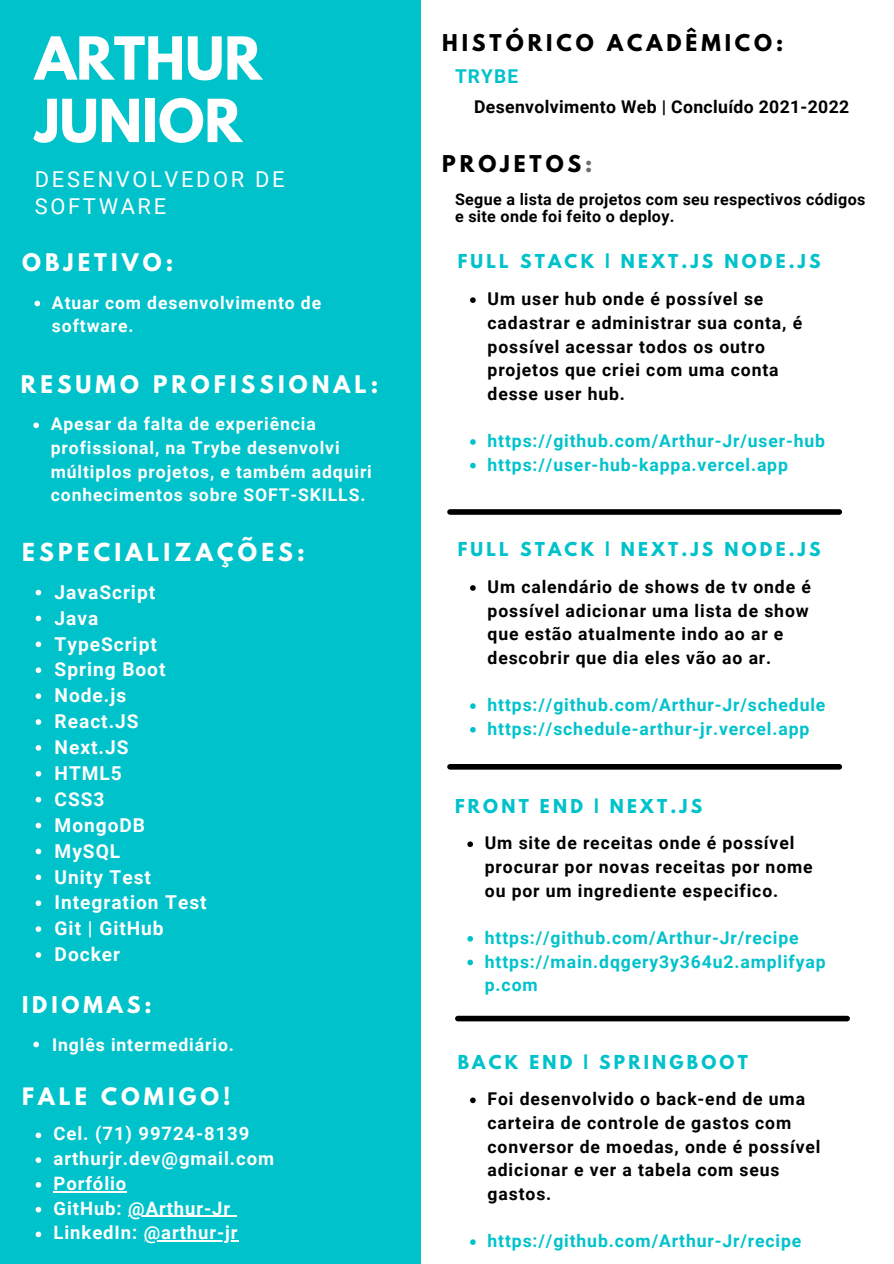
<style>
.page{position:relative;width:894px;height:1264px;background:#fff}
.page>*{position:absolute;margin:0;border:0;box-sizing:border-box;transform-origin:0 0}
.t1{font:700 52.5px/62.4px "League Spartan";color:#fff}
.t2{font:700 22.05px "League Spartan";letter-spacing:.19em;color:#fff}
.t3{font:21.9px/27.3px "Roboto";letter-spacing:.12em;color:#fff}
.t4{font:700 21.45px "League Spartan";letter-spacing:.19em;color:#fff}
.t5{font:700 21.3px "League Spartan";letter-spacing:.19em;color:#fff}
.t6{font:700 20.55px "League Spartan";letter-spacing:.19em;color:#000}
.t7{font:700 20.55px "League Spartan";letter-spacing:.19em;color:#fff}
.t8{font:700 19.2px "Roboto";letter-spacing:.05em;color:#fff}
.t9{font:700 19.05px "Roboto";letter-spacing:.06em;color:#00c2cb}
.t10{font:700 18.45px "Roboto";letter-spacing:.05em;color:#fff}
.t11{font:700 17.7px "Roboto";letter-spacing:.05em;color:#fff}
.t12{font:700 17.55px/23.7px "Roboto";letter-spacing:.05em;color:#000}
.t13{font:700 17.55px/23.7px "Roboto";letter-spacing:.05em;color:#00c2cb}
.t14{font:700 17.55px/23.7px "Roboto";letter-spacing:.05em;color:#fff}
.t15{font:700 17.55px "Roboto";letter-spacing:.02em;color:#000}
.t16{font:700 16.95px "League Spartan";letter-spacing:.19em;color:#00c2cb}
.t17{font:700 16.05px/16.8px "Roboto";letter-spacing:.02em;color:#000}
.s1{color:#6c6c6c}
</style>
<div class="page">
<div style="left:0;top:0;width:420px;height:1263px;background:#00c2cb"></div>
<svg style="left:34px;top:301px;width:6px;height:5px"></svg>
<svg style="left:36px;top:589px;width:5px;height:6px"></svg>
<svg style="left:36px;top:615px;width:5px;height:6px"></svg>
<svg style="left:36px;top:641px;width:5px;height:6px"></svg>
<svg style="left:36px;top:667px;width:5px;height:6px"></svg>
<svg style="left:36px;top:693px;width:5px;height:6px"></svg>
<svg style="left:36px;top:719px;width:5px;height:5px"></svg>
<svg style="left:36px;top:745px;width:5px;height:5px"></svg>
<svg style="left:36px;top:771px;width:5px;height:5px"></svg>
<svg style="left:36px;top:796px;width:5px;height:6px"></svg>
<svg style="left:36px;top:822px;width:5px;height:6px"></svg>
<svg style="left:36px;top:848px;width:5px;height:6px"></svg>
<svg style="left:36px;top:874px;width:5px;height:6px"></svg>
<svg style="left:36px;top:900px;width:5px;height:6px"></svg>
<svg style="left:36px;top:926px;width:5px;height:5px"></svg>
<svg style="left:36px;top:952px;width:5px;height:5px"></svg>
<svg style="left:36px;top:1132px;width:5px;height:6px"></svg>
<svg style="left:36px;top:1157px;width:5px;height:5px"></svg>
<svg style="left:36px;top:1182px;width:5px;height:5px"></svg>
<hr style="left:54px;top:1190px;width:73px;height:2px;background:#fff">
<svg style="left:36px;top:1206px;width:5px;height:6px"></svg>
<hr style="left:128px;top:1215px;width:103px;height:1px;background:#fff">
<svg style="left:36px;top:1231px;width:5px;height:6px"></svg>
<hr style="left:144px;top:1240px;width:94px;height:1px;background:#fff">
<svg style="left:33px;top:1041px;width:6px;height:6px"></svg>
<svg style="left:33px;top:422px;width:6px;height:6px"></svg>
<svg style="left:470px;top:297px;width:5px;height:6px"></svg>
<svg style="left:470px;top:439px;width:5px;height:6px"></svg>
<svg style="left:470px;top:463px;width:5px;height:5px"></svg>
<svg style="left:470px;top:585px;width:5px;height:5px"></svg>
<svg style="left:470px;top:703px;width:5px;height:6px"></svg>
<svg style="left:470px;top:727px;width:5px;height:5px"></svg>
<svg style="left:467px;top:841px;width:6px;height:6px"></svg>
<svg style="left:467px;top:936px;width:6px;height:5px"></svg>
<svg style="left:467px;top:959px;width:6px;height:6px"></svg>
<div style="left:457px;top:1015px;width:389px;height:6px;background:#000"></div>
<svg style="left:470px;top:1097px;width:5px;height:6px"></svg>
<svg style="left:470px;top:1239px;width:5px;height:5px"></svg>
<div style="left:450px;top:764px;width:389px;height:5px;background:#000"></div>
<div style="left:450px;top:509px;width:389px;height:6px;background:#000"></div>
<p class="t1" style="left:35px;top:34px;width:228px">ARTHUR<br>JUNIOR</p>
<p class="t3" style="left:35px;top:165px;width:251px">DESENVOLVEDOR DE<br>SOFTWARE</p>
<p class="t4" style="left:22px;top:252px;width:153px">OBJETIVO:</p>
<p class="t14" style="left:52px;top:291px;width:271px">Atuar com desenvolvimento de software.</p>
<p class="t4" style="left:21px;top:373px;width:359px">RESUMO PROFISSIONAL:</p>
<p class="t14" style="left:51px;top:412px;width:322px">Apesar da falta de experiência profissional, na Trybe desenvolvi múltiplos projetos, e também adquiri conhecimentos sobre SOFT-SKILLS.</p>
<p class="t2" style="left:22px;top:541px;width:284px">ESPECIALIZAÇÕES:</p>
<p class="t8" style="left:55px;top:581px;width:102px">JavaScript</p>
<p class="t8" style="left:55px;top:607px;width:45px">Java</p>
<p class="t8" style="left:55px;top:632px;width:104px">TypeScript</p>
<p class="t8" style="left:55px;top:658px;width:112px">Spring Boot</p>
<p class="t8" style="left:55px;top:684px;width:73px">Node.js</p>
<p class="t8" style="left:55px;top:710px;width:85px">React.JS</p>
<p class="t8" style="left:55px;top:736px;width:75px">Next.JS</p>
<p class="t8" style="left:55px;top:762px;width:69px">HTML5</p>
<p class="t8" style="left:55px;top:788px;width:51px">CSS3</p>
<p class="t8" style="left:55px;top:814px;width:92px">MongoDB</p>
<p class="t8" style="left:55px;top:839px;width:67px">MySQL</p>
<p class="t8" style="left:55px;top:865px;width:98px">Unity Test</p>
<p class="t8" style="left:55px;top:891px;width:153px">Integration Test</p>
<p class="t8" style="left:55px;top:917px;width:110px">Git | GitHub</p>
<p class="t8" style="left:55px;top:943px;width:67px">Docker</p>
<p class="t7" style="left:22px;top:994px;width:131px">IDIOMAS:</p>
<p class="t11" style="left:52px;top:1034px;width:183px">Inglês intermediário.</p>
<p class="t5" style="left:22px;top:1085px;width:210px">FALE COMIGO!</p>
<p class="t10" style="left:54px;top:1123px;width:197px">Cel. (71) 99724-8139</p>
<p class="t10" style="left:54px;top:1148px;width:222px">arthurjr.dev@gmail.com</p>
<p class="t10" style="left:54px;top:1172px;width:74px">Porfólio</p>
<p class="t10" style="left:54px;top:1197px;width:178px">GitHub: @Arthur-Jr</p>
<p class="t10" style="left:54px;top:1222px;width:185px">LinkedIn: @arthur-jr</p>
<p class="t6" style="left:442px;top:32px;width:342px">HISTÓRICO ACADÊMICO:</p>
<p class="t9" style="left:455px;top:66px;width:65px">TRYBE</p>
<p class="t15" style="left:474px;top:97px;width:376px">Desenvolvimento Web | Concluído 2021-2022</p>
<p class="t6" style="left:442px;top:153px;width:152px">PROJETOS<span class="s1">:</span></p>
<p class="t17" style="left:455px;top:191px;width:412px">Segue a lista de projetos com seu respectivos códigos e site onde foi feito o deploy.</p>
<p class="t16" style="left:457px;top:253px;width:364px">FULL STACK | NEXT.JS NODE.JS</p>
<p class="t12" style="left:487px;top:287px;width:316px">Um user hub onde é possível se cadastrar e administrar sua conta, é possível acessar todos os outro projetos que criei com uma conta desse user hub.</p>
<p class="t13" style="left:487px;top:429px;width:339px">https://github.com/Arthur-Jr/user-hub</p>
<p class="t13" style="left:487px;top:453px;width:302px">https://user-hub-kappa.vercel.app</p>
<p class="t16" style="left:457px;top:541px;width:364px">FULL STACK | NEXT.JS NODE.JS</p>
<p class="t12" style="left:487px;top:575px;width:325px">Um calendário de shows de tv onde é possível adicionar uma lista de show que estão atualmente indo ao ar e descobrir que dia eles vão ao ar.</p>
<p class="t13" style="left:487px;top:693px;width:339px">https://github.com/Arthur-Jr/schedule</p>
<p class="t13" style="left:487px;top:717px;width:323px">https://schedule-arthur-jr.vercel.app</p>
<p class="t16" style="left:455px;top:797px;width:248px">FRONT END | NEXT.JS</p>
<p class="t12" style="left:484px;top:831px;width:329px">Um site de receitas onde é possível procurar por novas receitas por nome ou por um ingrediente especifico.</p>
<p class="t13" style="left:484px;top:926px;width:315px">https://github.com/Arthur-Jr/recipe</p>
<p class="t13" style="left:484px;top:949px;width:342px">https://main.dqgery3y364u2.amplifyap p.com</p>
<p class="t16" style="left:457px;top:1053px;width:292px">BACK END | SPRINGBOOT</p>
<p class="t12" style="left:487px;top:1087px;width:334px">Foi desenvolvido o back-end de uma carteira de controle de gastos com conversor de moedas, onde é possível adicionar e ver a tabela com seus gastos.</p>
<p class="t13" style="left:487px;top:1229px;width:315px">https://github.com/Arthur-Jr/recipe</p>
</div>
